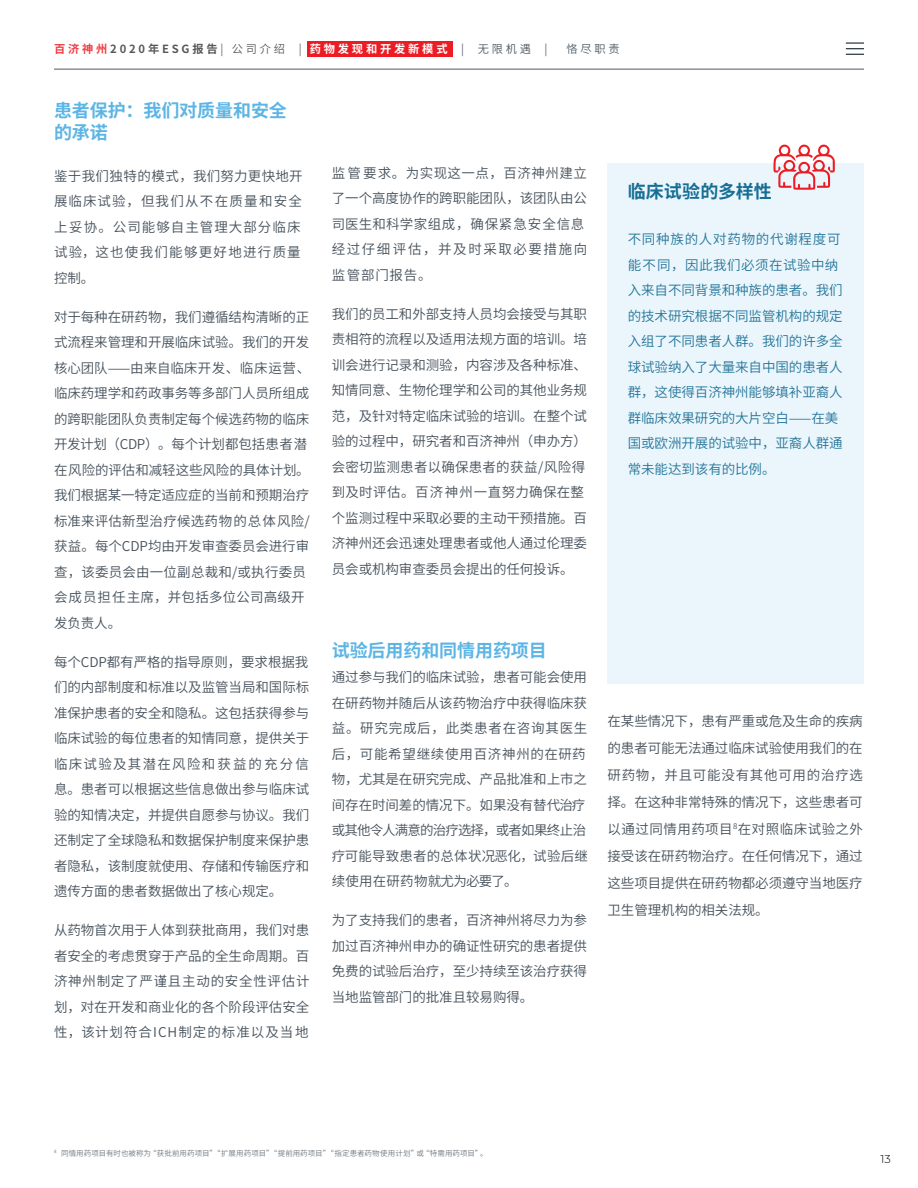
<style>
.page{position:relative;width:918px;height:1188px;background:#fff}
.page>*{position:absolute;margin:0;border:0;box-sizing:border-box;transform-origin:0 0}
.t1{font:700 18px/22.5px "Source Han Sans CN";letter-spacing:-.005em;color:#5db5e5}
.t2{font:700 18px "Source Han Sans CN";letter-spacing:-.005em;color:#176e94}
.t3{font:13.5px/25.5px "Source Han Sans CN";letter-spacing:-.005em;color:#46515b;text-align:justify}
.t4{font:13.5px/25.5px "Source Han Sans CN";letter-spacing:-.005em;color:#237599}
.t5{font:13.5px/25.5px "Source Han Sans CN";letter-spacing:.035em;color:#46515b}
.t6{font:13.5px/25.5px "Source Han Sans CN";letter-spacing:.075em;color:#46515b}
.t7{font:300 11.4px "Montserrat";color:#000}
.t8{font:700 11.25px "Source Han Sans CN";letter-spacing:.25em;color:#58585b}
.t9{font:11.25px "Source Han Sans CN";color:#505b64}
.t10{font:7.5px "Source Han Sans CN";color:#6f7880}
.s1{color:#f03e45}
.s2{font-weight:400;color:#505b64}
.s3{font-weight:400;color:#58595b}
.s4{color:#fff}
</style>
<div class="page">
<hr style="left:54px;top:69px;width:810px;height:1px;background:#505b64">
<div style="left:307px;top:41px;width:146px;height:15px;background:#ed1c24"></div>
<svg style="left:846px;top:42px;width:18px;height:13px"></svg>
<div style="left:608px;top:163px;width:256px;height:520px;background:#ebf6fc"></div>
<svg style="left:773px;top:144px;width:62px;height:46px"></svg>
<p class="t8" style="left:54px;top:43px;width:495px"><span class="s1">百济神州</span>2020年ESG报告<span class="s2">|</span> <span class="s3">公司介绍</span> <span class="s2">|</span> <span class="s4">药物发现和开发新模式</span> <span class="s2">| 无限机遇 |</span></p>
<p class="t9" style="left:566px;top:43px;width:55px">恪尽职责</p>
<h1 class="t1" style="left:54px;top:99px;width:234px">患者保护：我们对质量和安全的承诺</h1>
<p class="t6" style="left:54px;top:163px;width:250px">鉴于我们独特的模式，我们努力更快地开展临床试验，但我们从不在质量和安全上妥协。公司能够自主管理大部分临床试验，这也使我们能够更好地进行质量控制。</p>
<p class="t3" style="left:54px;top:304px;width:258px;text-align:left">对于每种在研药物，我们遵循结构清晰的正式流程来管理和开展临床试验。我们的开发核心团队——由来自临床开发、临床运营、临床药理学和药政事务等多部门人员所组成的跨职能团队负责制定每个候选药物的临床开发计划（CDP）。每个计划都包括患者潜在风险的评估和减轻这些风险的具体计划。我们根据某一特定适应症的当前和预期治疗标准来评估新型治疗候选药物的总体风险/获益。每个CDP均由开发审查委员会进行审查，该委员会由一位副总裁和/或执行委员会成员担任主席，并包括多位公司高级开发负责人。</p>
<p class="t3" style="left:54px;top:649px;width:257px">每个CDP都有严格的指导原则，要求根据我们的内部制度和标准以及监管当局和国际标准保护患者的安全和隐私。这包括获得参与临床试验的每位患者的知情同意，提供关于临床试验及其潜在风险和获益的充分信息。患者可以根据这些信息做出参与临床试验的知情决定，并提供自愿参与协议。我们还制定了全球隐私和数据保护制度来保护患者隐私，该制度就使用、存储和传输医疗和遗传方面的患者数据做出了核心规定。</p>
<p class="t3" style="left:54px;top:918px;width:257px">从药物首次用于人体到获批商用，我们对患者安全的考虑贯穿于产品的全生命周期。百济神州制定了严谨且主动的安全性评估计划，对在开发和商业化的各个阶段评估安全性，该计划符合ICH制定的标准以及当地</p>
<p class="t5" style="left:332px;top:160px;width:257px">监管要求。为实现这一点，百济神州建立了一个高度协作的跨职能团队，该团队由公司医生和科学家组成，确保紧急安全信息经过仔细评估，并及时采取必要措施向监管部门报告。</p>
<p class="t3" style="left:332px;top:301px;width:257px;text-align:left">我们的员工和外部支持人员均会接受与其职责相符的流程以及适用法规方面的培训。培训会进行记录和测验，内容涉及各种标准、知情同意、生物伦理学和公司的其他业务规范，及针对特定临床试验的培训。在整个试验的过程中，研究者和百济神州（申办方）会密切监测患者以确保患者的获益/风险得到及时评估。百济神州一直努力确保在整个监测过程中采取必要的主动干预措施。百济神州还会迅速处理患者或他人通过伦理委员会或机构审查委员会提出的任何投诉。</p>
<h1 class="t2" style="left:628px;top:181px;width:145px">临床试验的多样性</h1>
<p class="t4" style="left:628px;top:227px;width:216px">不同种族的人对药物的代谢程度可能不同，因此我们必须在试验中纳入来自不同背景和种族的患者。我们的技术研究根据不同监管机构的规定入组了不同患者人群。我们的许多全球试验纳入了大量来自中国的患者人群，这使得百济神州能够填补亚裔人群临床效果研究的大片空白——在美国或欧洲开展的试验中，亚裔人群通常未能达到该有的比例。</p>
<h1 class="t1" style="left:332px;top:639px;width:217px">试验后用药和同情用药项目</h1>
<p class="t3" style="left:332px;top:665px;width:258px;text-align:left">通过参与我们的临床试验，患者可能会使用在研药物并随后从该药物治疗中获得临床获益。研究完成后，此类患者在咨询其医生后，可能希望继续使用百济神州的在研药物，尤其是在研究完成、产品批准和上市之间存在时间差的情况下。如果没有替代治疗或其他令人满意的治疗选择，或者如果终止治疗可能导致患者的总体状况恶化，试验后继续使用在研药物就尤为必要了。</p>
<p class="t3" style="left:332px;top:908px;width:257px">为了支持我们的患者，百济神州将尽力为参加过百济神州申办的确证性研究的患者提供免费的试验后治疗，至少持续至该治疗获得当地监管部门的批准且较易购得。</p>
<p class="t3" style="left:608px;top:707px;width:257px;line-height:27px">在某些情况下，患有严重或危及生命的疾病的患者可能无法通过临床试验使用我们的在研药物，并且可能没有其他可用的治疗选择。在这种非常特殊的情况下，这些患者可以通过同情用药项目<sup>8</sup>在对照临床试验之外接受该在研药物治疗。在任何情况下，通过这些项目提供在研药物都必须遵守当地医疗卫生管理机构的相关法规。</p>
<p class="t10" style="left:54px;top:1149px;width:435px"><sup>8</sup> 同情用药项目有时也被称为“获批前用药项目”“扩展用药项目”“提前用药项目”“指定患者药物使用计划”或“特需用药项目”。</p>
<p class="t7" style="left:881px;top:1151px;width:12px">13</p>
</div>
